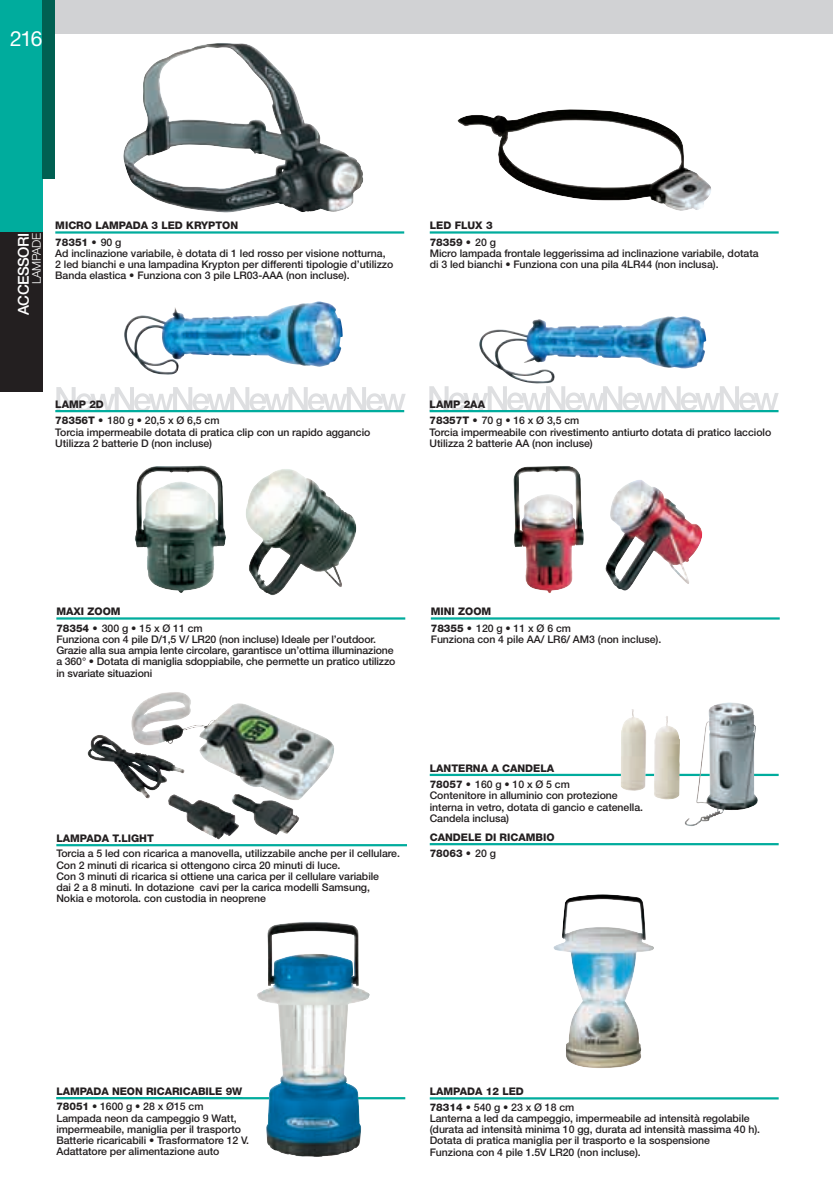
<style>
.page{position:relative;width:834px;height:1191px;background:#fff}
.page>*{position:absolute;margin:0;border:0;box-sizing:border-box;transform-origin:0 0}
.t1{font:21px "Helvetica Neue";color:#fff}
.t2{font:500 15px "Helvetica Neue";letter-spacing:-.04em;color:#fff}
.t3{font:300 12px "Helvetica Neue";letter-spacing:-.04em;color:#fff}
.t4{font:500 10.5px/11.2px "Helvetica Neue";letter-spacing:-.005em;color:#231f20}
.t5{font:800 10.5px/16.5px "Helvetica Neue";color:#231f20}
.s1{font-weight:500}
.s2{font-weight:800}
</style>
<div class="page">
<svg style="left:56px;top:387px;width:349px;height:25px"></svg>
<svg style="left:429px;top:386px;width:349px;height:24px"></svg>
<hr style="left:833px;top:0;width:1px;height:34px;background:#d1d2d4">
<div style="left:0;top:0;width:43px;height:232px;background:#00ac9d"></div>
<div style="left:54px;top:0;width:778px;height:34px;background:#d1d2d4"></div>
<div style="left:43px;top:0;width:12px;height:179px;background:#006052"></div>
<img style="left:457px;top:109px;width:254px;height:102px">
<img style="left:123px;top:43px;width:240px;height:170px">
<img style="left:246px;top:469px;width:110px;height:126px">
<img style="left:605px;top:480px;width:98px;height:111px">
<img style="left:513px;top:466px;width:71px;height:127px">
<img style="left:135px;top:465px;width:91px;height:128px">
<img style="left:553px;top:894px;width:101px;height:174px">
<img style="left:88px;top:692px;width:246px;height:108px">
<img style="left:479px;top:316px;width:227px;height:67px">
<img style="left:124px;top:301px;width:219px;height:73px">
<div style="left:0;top:232px;width:43px;height:159px;background:#231f20"></div>
<hr style="left:429px;top:231px;width:349px;height:3px;background:#00ac9d">
<hr style="left:55px;top:231px;width:349px;height:3px;background:#00ac9d">
<hr style="left:429px;top:410px;width:349px;height:2px;background:#00ac9d">
<hr style="left:431px;top:617px;width:348px;height:2px;background:#00ac9d">
<hr style="left:56px;top:844px;width:351px;height:2px;background:#00ac9d">
<hr style="left:429px;top:774px;width:349px;height:2px;background:#00ac9d">
<hr style="left:56px;top:617px;width:349px;height:2px;background:#00ac9d">
<hr style="left:429px;top:1097px;width:349px;height:2px;background:#00ac9d">
<hr style="left:55px;top:410px;width:349px;height:2px;background:#00ac9d">
<hr style="left:56px;top:1097px;width:349px;height:2px;background:#00ac9d">
<img style="left:256px;top:922px;width:114px;height:235px">
<hr style="left:429px;top:843px;width:349px;height:2px;background:#00ac9d">
<img style="left:684px;top:724px;width:74px;height:102px">
<img style="left:620px;top:709px;width:60px;height:91px">
<h1 class="t1" style="left:10px;top:31px;width:34px">216</h1>
<p class="t5" style="left:55px;top:218px;width:184px">MICRO LAMPADA 3 LED KRYPTON<br>78351 • <span class="s1">90 g</span></p>
<p class="t4" style="left:55px;top:249px;width:339px">Ad inclinazione variabile, è dotata di 1 led rosso per visione notturna,<br>2 led bianchi e una lampadina Krypton per differenti tipologie d’utilizzo<br>Banda elastica • Funziona con 3 pile LR03-AAA (non incluse).</p>
<h2 class="t2" style="left:18px;top:315px;width:83px;rotate:-90deg">ACCESSORI</h2>
<p class="t3" style="left:32px;top:284px;width:52px;rotate:-90deg">LAMPADE</p>
<p class="t5" style="left:429px;top:218px;width:68px">LED FLUX 3<br>78359 • <span class="s1">20 g</span></p>
<p class="t4" style="left:429px;top:249px;width:330px">Micro lampada frontale leggerissima ad inclinazione variabile, dotata di 3 led bianchi • Funziona con una pila 4LR44 (non inclusa).</p>
<p class="t4" style="left:55px;top:397px;width:166px;line-height:16.5px"><span class="s2">LAMP 2D<br>78356T •</span> 180 g <span class="s2">•</span> 20,5 x Ø 6,5 cm</p>
<p class="t4" style="left:55px;top:427px;width:316px">Torcia impermeabile dotata di pratica clip con un rapido aggancio<br>Utilizza 2 batterie D (non incluse)</p>
<p class="t5" style="left:429px;top:397px;width:151px">LAMP 2AA<br>78357T • <span class="s1">70 g</span> • <span class="s1">16 x Ø 3,5 cm</span></p>
<p class="t4" style="left:429px;top:427px;width:343px">Torcia impermeabile con rivestimento antiurto dotata di pratico lacciolo<br>Utilizza 2 batterie AA (non incluse)</p>
<p class="t5" style="left:56px;top:604px;width:148px">MAXI ZOOM<br>78354 • <span class="s1">300 g</span> • <span class="s1">15 x Ø 11 cm</span></p>
<p class="t4" style="left:56px;top:634px;width:340px">Funziona con 4 pile D/1,5 V/ LR20 (non incluse) Ideale per l’outdoor.<br>Grazie alla sua ampia lente circolare, garantisce un’ottima illuminazione a 360° • Dotata di maniglia sdoppiabile, che permette un pratico utilizzo in svariate situazioni</p>
<p class="t5" style="left:431px;top:604px;width:142px">MINI ZOOM<br>78355 • <span class="s1">120 g</span> • <span class="s1">11 x Ø 6 cm</span></p>
<p class="t4" style="left:431px;top:634px;width:232px">Funziona con 4 pile AA/ LR6/ AM3 (non incluse).</p>
<p class="t5" style="left:56px;top:831px;width:99px">LAMPADA T.LIGHT</p>
<p class="t4" style="left:56px;top:849px;width:345px">Torcia a 5 led con ricarica a manovella, utilizzabile anche per il cellulare.<br>Con 2 minuti di ricarica si ottengono circa 20 minuti di luce.<br>Con 3 minuti di ricarica si ottiene una carica per il cellulare variabile<br>dai 2 a 8 minuti. In dotazione cavi per la carica modelli Samsung, Nokia e motorola. con custodia in neoprene</p>
<p class="t5" style="left:429px;top:760px;width:142px">LANTERNA A CANDELA<br>78057 • <span class="s1">160 g</span> • <span class="s1">10 x Ø 5 cm</span></p>
<p class="t4" style="left:429px;top:791px;width:215px">Contenitore in alluminio con protezione interna in vetro, dotata di gancio e catenella.<br>Candela inclusa)</p>
<p class="t5" style="left:429px;top:830px;width:126px">CANDELE DI RICAMBIO<br>78063 • <span class="s1">20 g</span></p>
<p class="t5" style="left:56px;top:1084px;width:187px;line-height:15.5px">LAMPADA NEON RICARICABILE 9W<br>78051 <span class="s1">• 1600 g • 28 x Ø15 cm</span></p>
<p class="t4" style="left:56px;top:1113px;width:194px">Lampada neon da campeggio 9 Watt, impermeabile, maniglia per il trasporto Batterie ricaricabili • Trasformatore 12 V.<br>Adattatore per alimentazione auto</p>
<p class="t5" style="left:429px;top:1084px;width:146px;line-height:15.5px">LAMPADA 12 LED<br>78314 <span class="s1">• 540 g • 23 x Ø 18 cm</span></p>
<p class="t4" style="left:429px;top:1113px;width:332px">Lanterna a led da campeggio, impermeabile ad intensità regolabile (durata ad intensità minima 10 gg, durata ad intensità massima 40 h).<br>Dotata di pratica maniglia per il trasporto e la sospensione<br>Funziona con 4 pile 1.5V LR20 (non incluse).</p>
</div>
